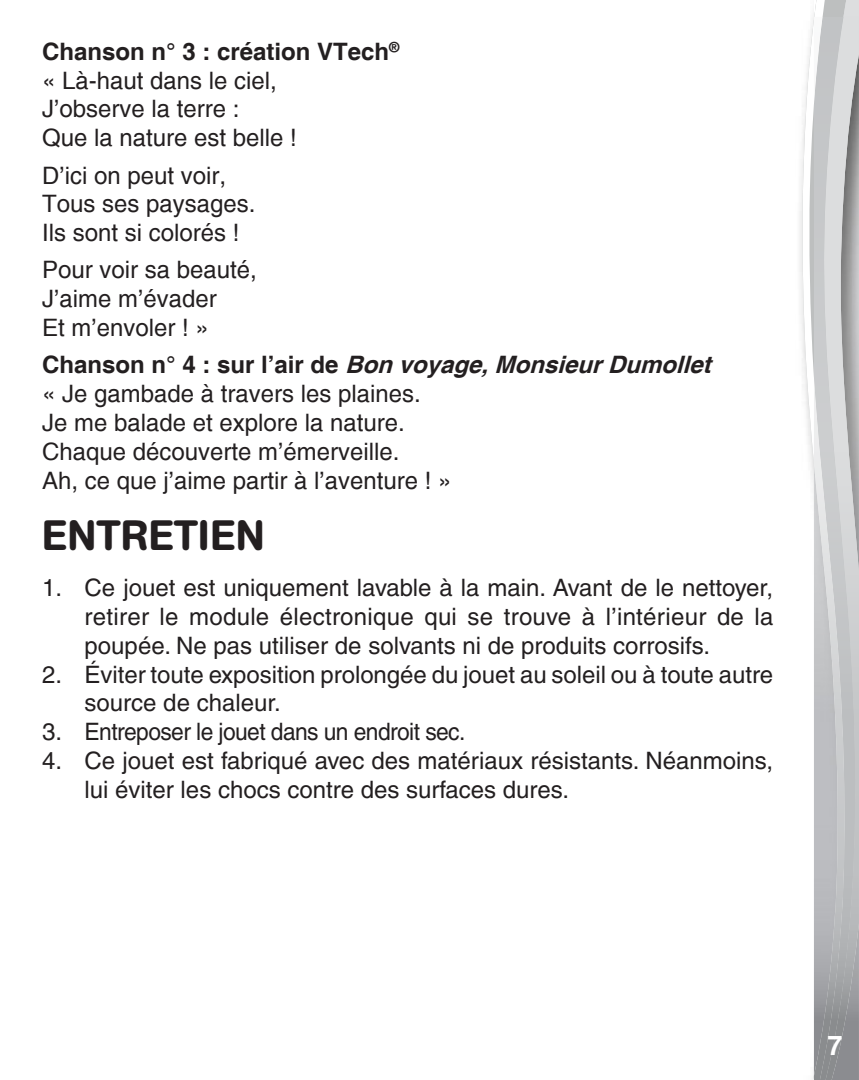
<style>
.page{position:relative;width:859px;height:1080px;background:#fff}
.page>*{position:absolute;margin:0;border:0;box-sizing:border-box;transform-origin:0 0}
.body{font:500 42px "AG Book Rounded";letter-spacing:.015em;color:#231f20}
.t1{font:700 27px "Helvetica";color:#fff}
.body_text_2{font:500 24px/28.8px "Helvetica";color:#231f20}
.Body_text_2{font:24px "Helvetica";color:#231f20}
.Body_text_2-2{font:italic 700 24px "Helvetica";color:#231f20}
.body_text_2-2{font:500 24px "Helvetica";letter-spacing:-.025em;color:#231f20}
.Body_text_2-3{font:700 24px "Helvetica";color:#231f20}
.s1{font-style:normal}
.s2{font-weight:400}
</style>
<div class="page">
<svg style="left:802px;top:0;width:12px;height:1080px"></svg>
<img style="left:857px;top:17px;width:2px;height:1063px">
<img style="left:847px;top:17px;width:10px;height:1063px">
<img style="left:814px;top:17px;width:33px;height:1063px">
<p class="Body_text_2-3" style="left:42px;top:37px;width:359px">Chanson n° 3 : création VTech<sup>®</sup></p>
<p class="Body_text_2" style="left:42px;top:66px;width:236px">« Là-haut dans le ciel,</p>
<p class="Body_text_2" style="left:42px;top:95px;width:199px">J’observe la terre :</p>
<p class="Body_text_2" style="left:42px;top:124px;width:256px">Que la nature est belle !</p>
<p class="Body_text_2" style="left:42px;top:161px;width:186px">D’ici on peut voir,</p>
<p class="Body_text_2" style="left:42px;top:190px;width:215px">Tous ses paysages.</p>
<p class="Body_text_2" style="left:42px;top:219px;width:199px">Ils sont si colorés !</p>
<p class="Body_text_2" style="left:42px;top:256px;width:216px">Pour voir sa beauté,</p>
<p class="Body_text_2" style="left:42px;top:285px;width:176px">J’aime m’évader</p>
<p class="Body_text_2" style="left:42px;top:314px;width:168px">Et m’envoler ! »</p>
<p class="Body_text_2-2" style="left:42px;top:350px;width:678px"><span class="s1">C h a n s o n n ° 4 : s u r l ’ a i r d e</span> Bonvoyage,MonsieurDumollet</p>
<p class="Body_text_2" style="left:42px;top:380px;width:380px">« Je gambade à travers les plaines.</p>
<p class="Body_text_2" style="left:42px;top:409px;width:364px">Je me balade et explore la nature.</p>
<p class="Body_text_2" style="left:42px;top:437px;width:359px">Chaque découverte m’émerveille.</p>
<p class="Body_text_2" style="left:42px;top:466px;width:411px">Ah, ce que j’aime partir à l’aventure ! »</p>
<p class="body" style="left:42px;top:511px;width:224px">ENTRETIEN</p>
<p class="body_text_2" style="left:85px;top:573px;width:690px;text-align:justify;text-indent:-43px">1. Ce jouet est uniquement lavable à la main. Avant de <span class="s2">le</span> nettoyer, retirer le module électronique qui se trouve à l’intérieur de la poupée. Ne pas utiliser de solvants ni de produits corrosifs.</p>
<p class="body_text_2" style="left:85px;top:660px;width:690px;text-indent:-43px">2. Éviter toute exposition prolongée du jouet au soleil ou à toute autre source de chaleur.</p>
<p class="body_text_2-2" style="left:42px;top:718px;width:425px">3. Entreposer le jouet dans un endroit sec.</p>
<p class="body_text_2" style="left:85px;top:746px;width:690px;text-indent:-43px">4. Ce jouet est fabriqué avec des matériaux résistants. Néanmoins, lui éviter les chocs contre des surfaces dures.</p>
<p class="t1" style="left:827px;top:1029px;width:17px">7</p>
</div>
